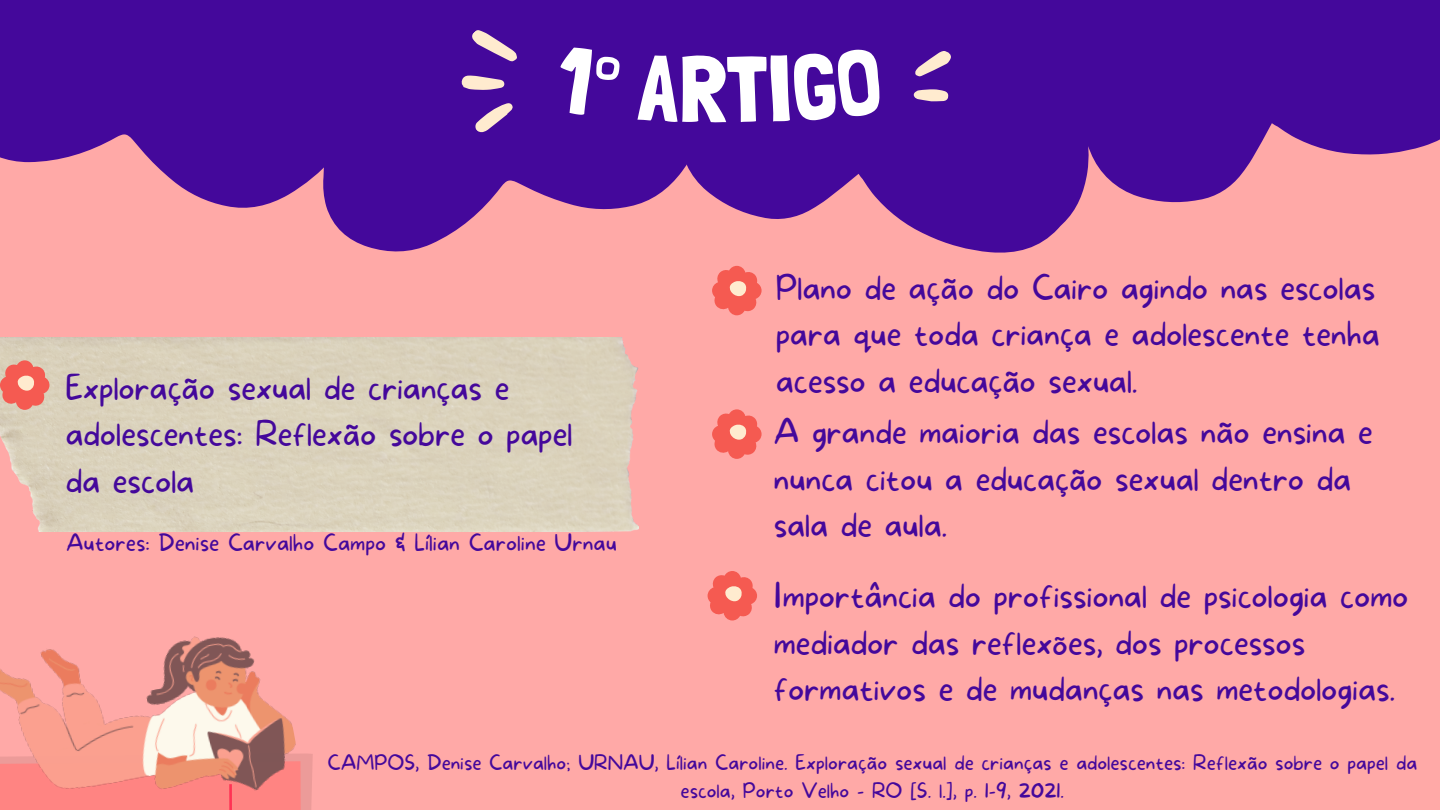
<style>
.page{position:relative;width:1440px;height:810px;background:#ffa9a7}
.page>*{position:absolute;margin:0;border:0;box-sizing:border-box;transform-origin:0 0}
.t1{font:100 33.2px/46.5px "More Sugar";letter-spacing:-.01em;color:#44089b}
.t2{font:100 22.4px "More Sugar";color:#44089b}
.t3{font:100 20px/27.8px "More Sugar";color:#44089b;text-align:center}
</style>
<div class="page">
<svg style="left:0;top:0;width:217px;height:204px;fill:#44089b"></svg>
<svg style="left:217px;top:0;width:521px;height:266px;fill:#44089b"></svg>
<svg style="left:575px;top:0;width:311px;height:256px;fill:#44089b"></svg>
<svg style="left:886px;top:0;width:554px;height:253px;fill:#44089b"></svg>
<svg style="left:458px;top:21px;width:61px;height:116px;background:#6c39a6"></svg>
<svg style="left:915px;top:48px;width:37px;height:31px"></svg>
<svg style="left:912px;top:87px;width:37px;height:16px"></svg>
<img style="left:0;top:338px;width:639px;height:193px">
<svg style="left:0;top:360px;width:49px;height:50px;background:#ed8779"></svg>
<svg style="left:303px;top:754px;width:10px;height:56px"></svg>
<img style="left:0;top:636px;width:303px;height:174px">
<svg style="left:712px;top:266px;width:50px;height:49px"></svg>
<svg style="left:712px;top:409px;width:50px;height:50px"></svg>
<svg style="left:708px;top:571px;width:49px;height:50px"></svg>
<div style="left:555px;top:45px;width:65px;height:70px;background:#44089b"></div>
<div style="left:637px;top:47px;width:245px;height:75px;background:#44089b"></div>
<p class="t1" style="left:65px;top:366px;width:509px">Exploração sexual de crianças e adolescentes: Reflexão sobre o papel</p>
<p class="t1" style="left:65px;top:459px;width:130px">da escola</p>
<p class="t2" style="left:66px;top:530px;width:552px">Autores: Denise Carvalho Campo &amp; Lílian Caroline Urnau</p>
<p class="t1" style="left:776px;top:266px;width:606px">Plano de ação do Cairo agindo nas escolas para que toda criança e adolescente tenha acesso a educação sexual.</p>
<p class="t1" style="left:774px;top:410px;width:601px">A grande maioria das escolas não ensina e nunca citou a educação sexual dentro da sala de aula.</p>
<p class="t1" style="left:774px;top:574px;width:637px">Importância do profissional de psicologia como mediador das reflexões, dos processos formativos e de mudanças nas metodologias.</p>
<p class="t3" style="left:327px;top:750px;width:1091px">CAMPOS, Denise Carvalho; URNAU, Lílian Caroline. Exploração sexual de crianças e adolescentes: Reflexão sobre o papel da escola, Porto Velho - RO [S. l.], p. 1-9, 2021.</p>
</div>
